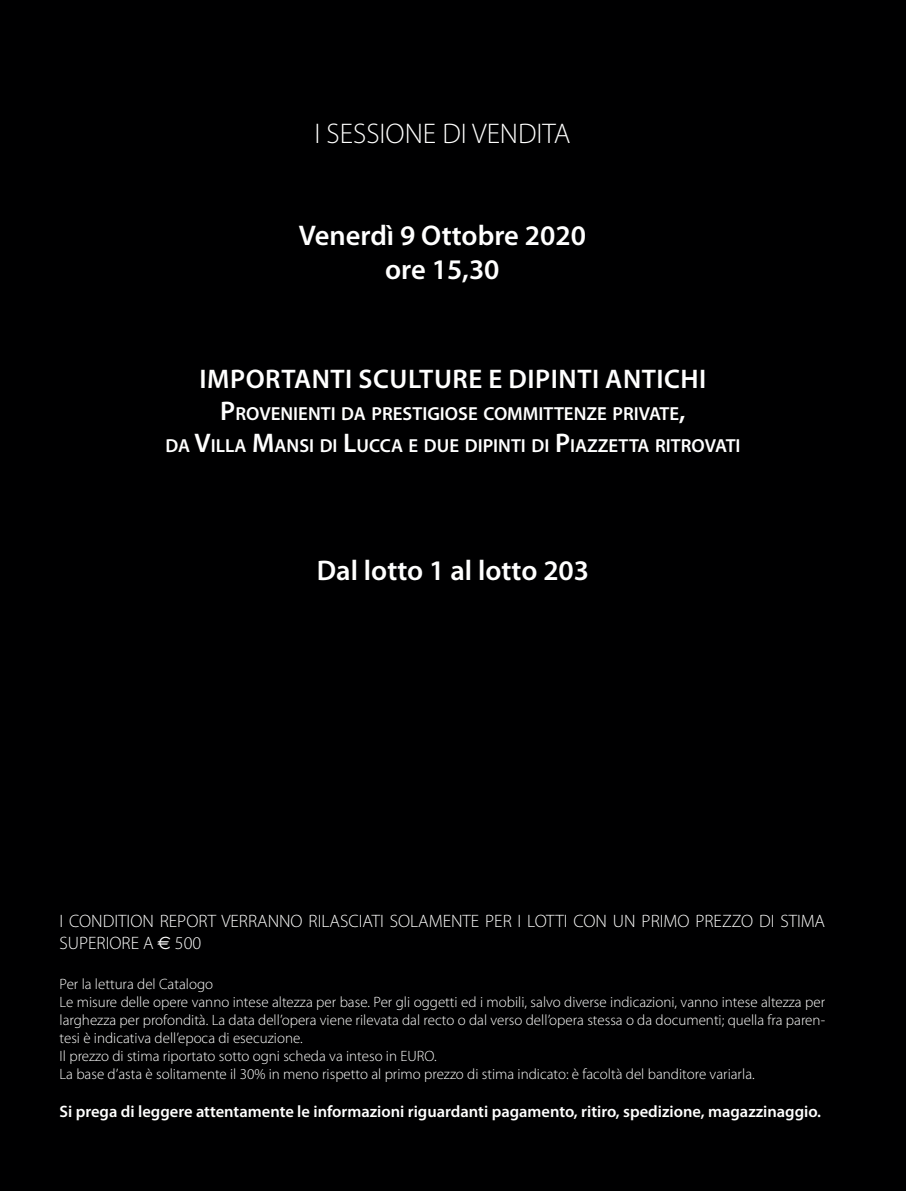
<style>
.page{position:relative;width:906px;height:1191px;background:#000001}
.page>*{position:absolute;margin:0;border:0;box-sizing:border-box;transform-origin:0 0}
.t1{font:600 28.5px "Myriad Pro";color:#fff}
.t2{font:300 28.5px "Myriad Pro";color:#fff}
.t3{font:600 27px "Myriad Pro";letter-spacing:.02em;color:#fff}
.t4{font:600 18.9px "Myriad Pro";color:#fff}
.t5{font:300 18px/21.6px "Myriad Pro";color:#fff}
.t6{font:600 16.5px "Myriad Pro";color:#fff}
.t7{font:300 15px/18px "Myriad Pro";color:#fff;text-align:justify}
.s1{font-size:27px}
.s2{font-family:"Euro Sans";font-weight:400}
</style>
<div class="page">
<p class="t2" style="left:314px;top:116px;width:257px">I SESSIONE DI VENDITA</p>
<p class="t1" style="left:299px;top:217px;width:289px">Venerdì 9 Ottobre 2020</p>
<p class="t1" style="left:385px;top:252px;width:116px">ore 15,30</p>
<p class="t3" style="left:199px;top:361px;width:508px">IMPORTANTI SCULTURE E DIPINTI ANTICHI</p>
<p class="t4" style="left:220px;top:402px;width:467px"><span class="s1">P</span>ROVENIENTI DA PRESTIGIOSE COMMITTENZE PRIVATE<span class="s1">,</span></p>
<p class="t4" style="left:165px;top:434px;width:577px">DA <span class="s1">V</span>ILLA <span class="s1">M</span>ANSI DI <span class="s1">L</span>UCCA E DUE DIPINTI DI <span class="s1">P</span>IAZZETTA RITROVATI</p>
<p class="t1" style="left:317px;top:552px;width:274px">Dal lotto 1 al lotto 203</p>
<p class="t5" style="left:60px;top:910px;width:767px">I CONDITION REPORT VERRANNO RILASCIATI SOLAMENTE PER I LOTTI CON UN PRIMO PREZZO DI STIMA<br>SUPERIORE A <span class="s2">E</span> 500</p>
<p class="t7" style="left:60px;top:975px;width:155px">Per la lettura del Catalogo</p>
<p class="t7" style="left:60px;top:993px;width:767px">Le misure delle opere vanno intese altezza per base. Per gli oggetti ed i mobili, salvo diverse indicazioni, vanno intese altezza per larghezza per profondità. La data dell’opera viene rilevata dal recto o dal verso dell’opera stessa o da documenti; quella fra paren&shy;tesi è indicativa dell’epoca di esecuzione.</p>
<p class="t7" style="left:60px;top:1047px;width:379px">Il prezzo di stima riportato sotto ogni scheda va inteso in EURO.</p>
<p class="t7" style="left:60px;top:1065px;width:697px">La base d’asta è solitamente il 30% in meno rispetto al primo prezzo di stima indicato: è facoltà del banditore variarla.</p>
<p class="t6" style="left:60px;top:1101px;width:763px">Si prega di leggere attentamente le informazioni riguardanti pagamento, ritiro, spedizione, magazzinaggio.</p>
</div>
